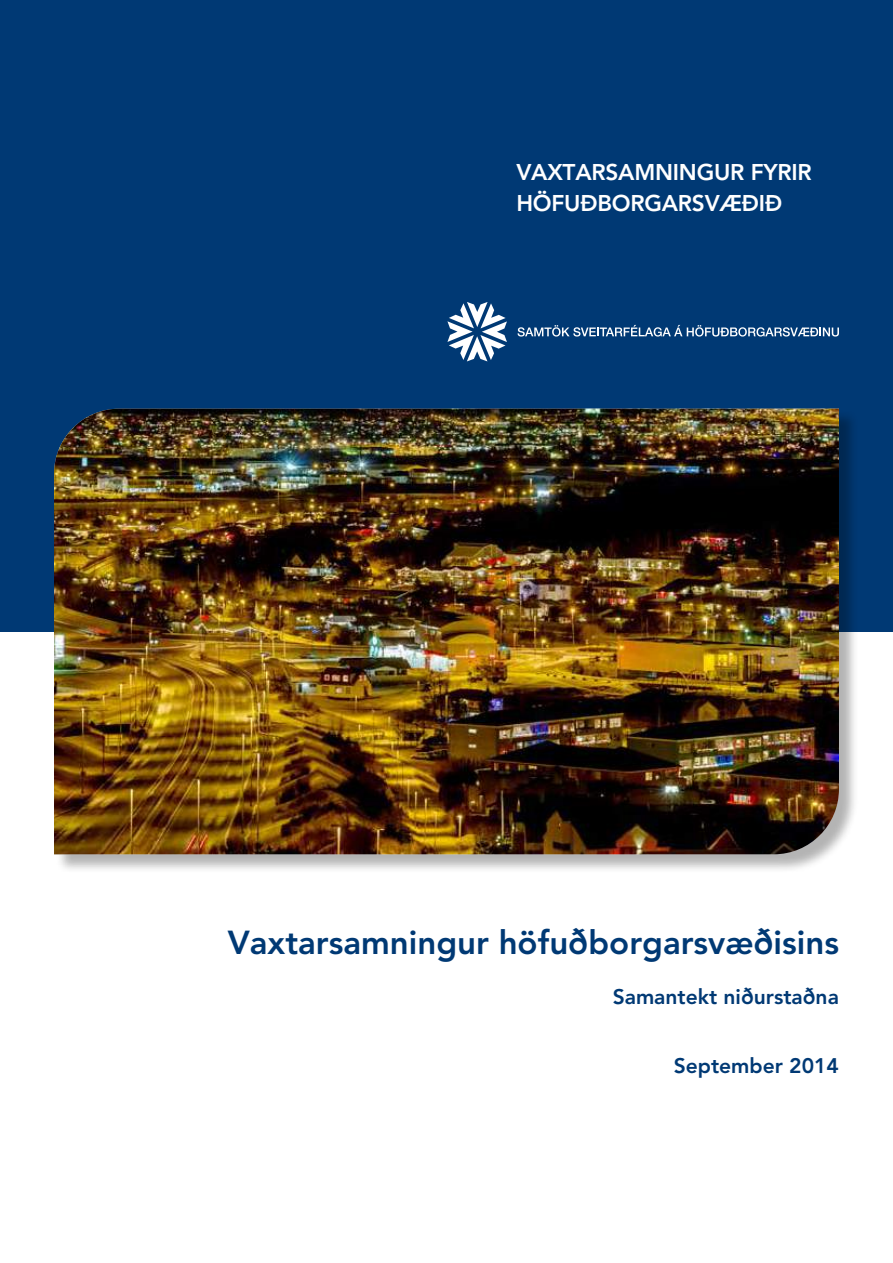
<style>
.page{position:relative;width:893px;height:1263px;background:#fff}
.page>*{position:absolute;margin:0;border:0;box-sizing:border-box;transform-origin:0 0}
.t1{font:800 33px "Avenir IS";color:#003974}
.t2{font:800 22.65px/31.5px "Avenir IS";letter-spacing:-.01em;color:#fff}
.t3{font:800 21px "Avenir IS";color:#003974}
</style>
<div class="page">
<div style="left:0;top:0;width:893px;height:631px;background:#003974"></div>
<div style="left:56px;top:410px;width:803px;height:464px;background:#000;opacity:.3"></div>
<img style="left:54px;top:409px;width:785px;height:445px">
<svg style="left:447px;top:302px;width:60px;height:59px"></svg>
<svg style="left:518px;top:325px;width:321px;height:12px"></svg>
<p class="t2" style="left:516px;top:156px;width:297px">VAXTARSAMNINGUR FYRIR<br>HÖFUÐBORGARSVÆÐIÐ</p>
<h1 class="t1" style="left:228px;top:923px;width:613px">Vaxtarsamningur höfuðborgarsvæðisins</h1>
<p class="t3" style="left:613px;top:984px;width:228px">Samantekt niðurstaðna</p>
<p class="t3" style="left:674px;top:1053px;width:167px">September 2014</p>
</div>
